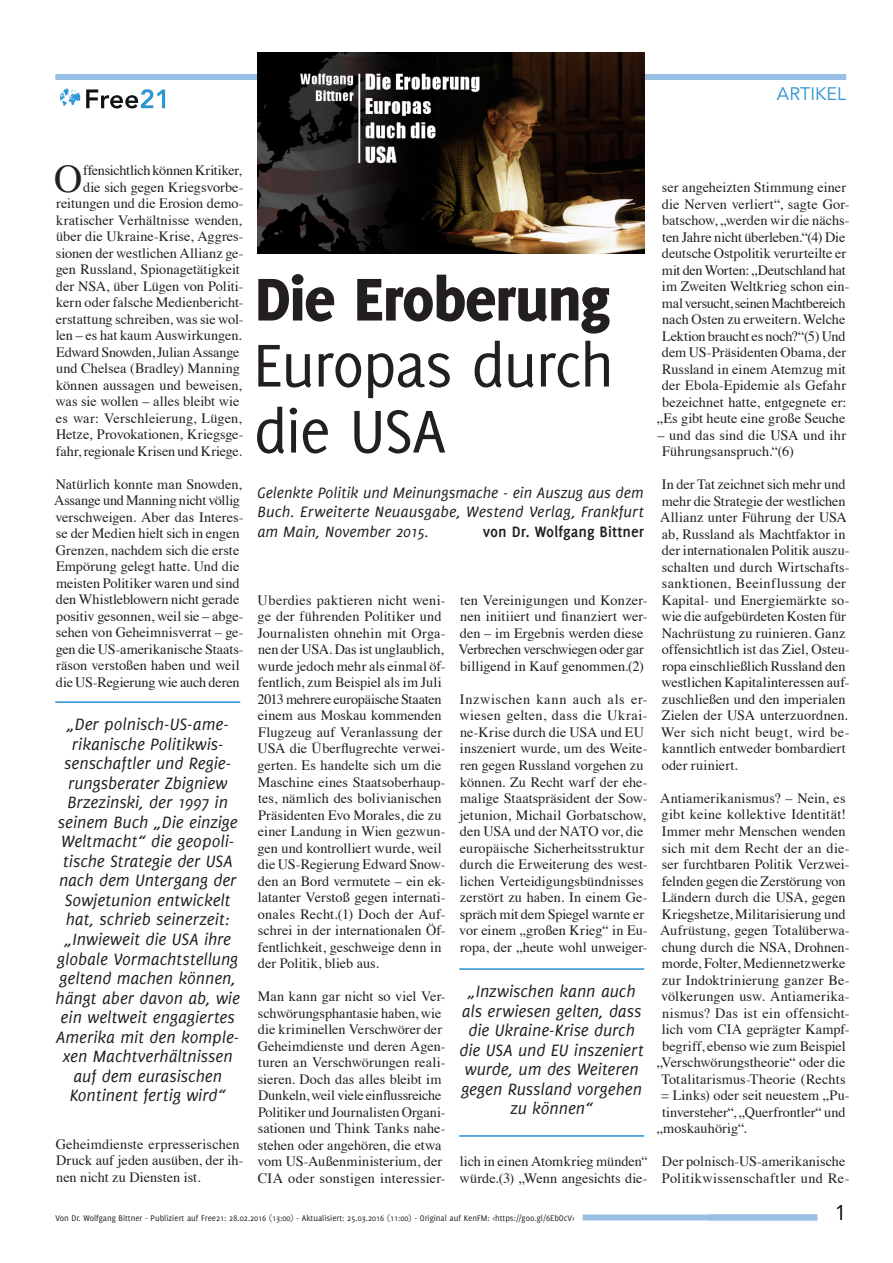
<style>
.page{position:relative;width:893px;height:1263px;background:#fff}
.page>*{position:absolute;margin:0;border:0;box-sizing:border-box;transform-origin:0 0}
.t1{font:66px/66px "Delicious";letter-spacing:-.03em;color:#231f20;text-align:justify}
.t2{font:39.15px "Times";color:#231f20}
.t3{font:300 21px "Avenir";color:#231f20}
.Zitat{font:italic 18px/19.5px "Delicious";letter-spacing:-.005em;color:#231f20;text-align:center}
.t4{font:18px "Avenir";color:#2a92d0}
.Subheadline{font:italic 16.5px/19.5px "Delicious";letter-spacing:.005em;color:#231f20;text-align:justify}
.Subheadline-2{font:700 16.5px "Delicious";letter-spacing:.005em;color:#231f20}
.t5{font:14.25px/16.5px "Times";color:#231f20}
.t6{font:14.25px "Times";letter-spacing:.025em;color:#231f20}
.t7{font:9px "Delicious";color:#231f20}
.s1{font-weight:800}
</style>
<div class="page">
<div style="left:55px;top:74px;width:791px;height:6px;background:#9abfe5"></div>
<div style="left:583px;top:1214px;width:234px;height:6px;background:#9abfe5"></div>
<hr style="left:459px;top:968px;width:185px;height:2px;background:#2a92d0">
<hr style="left:459px;top:1135px;width:185px;height:2px;background:#2a92d0">
<img style="left:257px;top:52px;width:387px;height:201px">
<svg style="left:86px;top:89px;width:79px;height:19px"></svg>
<svg style="left:60px;top:88px;width:20px;height:18px"></svg>
<hr style="left:55px;top:701px;width:185px;height:2px;background:#2a92d0">
<p class="t4" style="left:777px;top:83px;width:71px">ARTIKEL</p>
<p class="t2" style="left:54px;top:142px;width:30px">O</p>
<p class="t5" style="left:56px;top:161px;width:190px;text-align:right">ffensichtlich können Kritiker,<br>die sich gegen Kriegsvorbe&shy;reitungen und die Erosion demo&shy;kratischer Verhältnisse wenden, über die Ukraine-Krise, Aggres&shy;sionen der westlichen Allianz ge&shy;gen Russland, Spionagetätigkeit der NSA, über Lügen von Politi&shy;kern oder falsche Medienbericht&shy;erstattung schreiben, was sie wol&shy;len – es hat kaum Auswirkungen.<br>Edward Snowden, Julian Assange und Chelsea (Bradley) Manning können aussagen und beweisen, was sie wollen – alles bleibt wie es war: Verschleierung, Lügen,<br>Hetze, Provokationen, Kriegsge&shy;fahr, regionale Krisen und Kriege.</p>
<p class="t5" style="left:54px;top:474px;width:191px">Natürlich konnte man Snowden,<br>Assange und Manning nicht völlig verschweigen. Aber das Interes&shy;se der Medien hielt sich in engen<br>Grenzen, nachdem sich die erste<br>Empörung gelegt hatte. Und die meisten Politiker waren und sind den Whistleblowern nicht gerade positiv gesonnen, weil sie – abge&shy;sehen von Geheimnisverrat – ge&shy;gen die US-amerikanische Staats&shy;räson verstoßen haben und weil die US-Regierung wie auch deren</p>
<p class="Zitat" style="left:58px;top:715px;width:181px">„Der polnisch-US-ame&shy;rikanische Politikwis&shy;senschaftler und Regie&shy;rungsberater Zbigniew<br>Brzezinski, der 1997 in seinem Buch „Die einzige<br>Weltmacht“ die geopoli&shy;tische Strategie der USA nach dem Untergang der<br>Sowjetunion entwickelt hat, schrieb seinerzeit:</p>
<p class="Zitat" style="left:56px;top:929px;width:186px">„Inwieweit die USA ihre globale Vormachtstellung geltend machen können, hängt aber davon ab, wie ein weltweit engagiertes<br>Amerika mit den komple&shy;xen Machtverhältnissen auf dem eurasischen<br>Kontinent fertig wird“</p>
<p class="t5" style="left:56px;top:1134px;width:189px">Geheimdienste erpresserischen<br>Druck auf jeden ausüben, der ih&shy;nen nicht zu Diensten ist.</p>
<p class="t1" style="left:253px;top:265px;width:363px"><span class="s1">Die Eroberung </span>Europas durch die USA</p>
<p class="Subheadline" style="left:257px;top:483px;width:388px">Gelenkte Politik und Meinungsmache - ein Auszug aus dem Buch. Erweiterte Neuausgabe, Westend Verlag, Frankfurt am Main, November 2015.</p>
<p class="Subheadline-2" style="left:483px;top:522px;width:163px">von Dr. Wolfgang Bittner</p>
<p class="t5" style="left:257px;top:591px;width:190px">Überdies paktieren nicht weni&shy;ge der führenden Politiker und<br>Journalisten ohnehin mit Orga&shy;nen der USA. Das ist unglaublich, wurde jedoch mehr als einmal öf&shy;fentlich, zum Beispiel als im Juli<br>2013 mehrere europäische Staaten einem aus Moskau kommenden<br>Flugzeug auf Veranlassung der<br>USA die Überflugrechte verwei&shy;gerten. Es handelte sich um die<br>Maschine eines Staatsoberhaup&shy;tes, nämlich des bolivianischen<br>Präsidenten Evo Morales, die zu einer Landung in Wien gezwun&shy;gen und kontrolliert wurde, weil die US-Regierung Edward Snow&shy;den an Bord vermutete – ein ek&shy;latanter Verstoß gegen internati&shy;onales Recht.(1) Doch der Auf&shy;schrei in der internationalen Öf&shy;fentlichkeit, geschweige denn in der Politik, blieb aus.</p>
<p class="t5" style="left:257px;top:987px;width:190px">Man kann gar nicht so viel Ver&shy;schwörungsphantasie haben, wie die kriminellen Verschwörer der<br>Geheimdienste und deren Agen&shy;turen an Verschwörungen reali&shy;sieren. Doch das alles bleibt im<br>Dunkeln, weil viele einflussreiche<br>Politiker und Journalisten Organi&shy;sationen und Think Tanks nahe&shy;stehen oder angehören, die etwa vom US-Außenministerium, der<br>CIA oder sonstigen interessier-</p>
<p class="t5" style="left:458px;top:591px;width:191px">ten Vereinigungen und Konzer&shy;nen initiiert und finanziert wer&shy;den – im Ergebnis werden diese<br>Verbrechen verschwiegen oder gar billigend in Kauf genommen.(2)</p>
<p class="t5" style="left:459px;top:690px;width:190px">Inzwischen kann auch als er&shy;wiesen gelten, dass die Ukrai&shy;ne-Krise durch die USA und EU inszeniert wurde, um des Weite&shy;ren gegen Russland vorgehen zu können. Zu Recht warf der ehe&shy;malige Staatspräsident der Sow&shy;jetunion, Michail Gorbatschow, den USA und der NATO vor, die europäische Sicherheitsstruktur durch die Erweiterung des west&shy;lichen Verteidigungsbündnisses zerstört zu haben. In einem Ge&shy;spräch mit dem Spiegel warnte er vor einem „großen Krieg“ in Eu&shy;ropa, der „heute wohl unweiger-</p>
<p class="Zitat" style="left:460px;top:982px;width:186px">„Inzwischen kann auch als erwiesen gelten, dass die Ukraine-Krise durch die USA und EU inszeniert wurde, um des Weiteren gegen Russland vorgehen zu können“</p>
<p class="t5" style="left:459px;top:1152px;width:190px">lich in einen Atomkrieg münden“ würde.(3) „Wenn angesichts die-</p>
<p class="t7" style="left:55px;top:1212px;width:521px">Von Dr. Wolfgang Bittner - Publiziert auf Free21: 28.02.2016 (13:00) - Aktualisiert: 25.03.2016 (11:00) - Original auf KenFM: &lt;https://goo.gl/6EbOcV&gt;</p>
<p class="t5" style="left:657px;top:178px;width:194px;text-align:center">ser angeheizten Stimmung einer die Nerven verliert“, sagte Gor&shy;batschow, „werden wir die nächs&shy;ten Jahre nicht überleben.“(4) Die deutsche Ostpolitik verurteilte er mit den Worten: „Deutschland hat im Zweiten Weltkrieg schon ein&shy;mal versucht, seinen Machtbereich nach Osten zu erweitern. Welche<br>Lektion braucht es noch?“(5) Und dem US-Präsidenten Obama, der<br>Russland in einem Atemzug mit der Ebola-Epidemie als Gefahr bezeichnet hatte, entgegnete er: „Es gibt heute eine große Seuche</p>
<p class="t5" style="left:662px;top:426px;width:186px;text-indent:-5px">– und das sind die USA und ihr<br>Führungsanspruch.“(6)</p>
<p class="t5" style="left:660px;top:475px;width:191px">In der Tat zeichnet sich mehr und mehr die Strategie der westlichen<br>Allianz unter Führung der USA ab, Russland als Machtfaktor in der internationalen Politik auszu&shy;schalten und durch Wirtschafts&shy;sanktionen, Beeinflussung der<br>Kapital- und Energiemärkte so&shy;wie die aufgebürdeten Kosten für<br>Nachrüstung zu ruinieren. Ganz offensichtlich ist das Ziel, Osteu&shy;ropa einschließlich Russland den westlichen Kapitalinteressen auf&shy;zuschließen und den imperialen<br>Zielen der USA unterzuordnen.<br>Wer sich nicht beugt, wird be&shy;kanntlich entweder bombardiert oder ruiniert.</p>
<p class="t5" style="left:660px;top:789px;width:187px">Antiamerikanismus? – Nein, es</p>
<p class="t5" style="left:662px;top:805px;width:186px">gibt keine kollektive Identität!</p>
<p class="t5" style="left:662px;top:822px;width:185px">Immer mehr Menschen wenden</p>
<p class="t5" style="left:662px;top:838px;width:189px">sich mit dem Recht der an die-</p>
<p class="t5" style="left:662px;top:855px;width:189px">ser furchtbaren Politik Verzwei-</p>
<p class="t5" style="left:662px;top:871px;width:185px">felnden gegen die Zerstörung von</p>
<p class="t5" style="left:662px;top:888px;width:185px">Ländern durch die USA, gegen</p>
<p class="t5" style="left:662px;top:904px;width:185px">Kriegshetze, Militarisierung und</p>
<p class="t5" style="left:660px;top:921px;width:191px">Aufrüstung, gegen Totalüberwa-</p>
<p class="t5" style="left:662px;top:937px;width:189px">chung durch die NSA, Drohnen-</p>
<p class="t5" style="left:662px;top:954px;width:185px">morde, Folter, Mediennetzwerke</p>
<p class="t6" style="left:662px;top:966px;width:189px">zur Indoktrinierung ganzer Be-</p>
<p class="t5" style="left:661px;top:987px;width:190px">völkerungen usw. Antiamerika-</p>
<p class="t5" style="left:662px;top:1003px;width:189px">nismus? Das ist ein offensicht-</p>
<p class="t5" style="left:662px;top:1020px;width:189px">lich vom CIA geprägter Kampf-</p>
<p class="t5" style="left:662px;top:1036px;width:185px">begriff, ebenso wie zum Beispiel</p>
<p class="t5" style="left:657px;top:1053px;width:190px">„Verschwörungstheorie“ oder die</p>
<p class="t5" style="left:661px;top:1069px;width:186px">Totalitarismus-Theorie (Rechts</p>
<p class="t5" style="left:661px;top:1086px;width:190px">= Links) oder seit neuestem „Pu-</p>
<p class="t5" style="left:662px;top:1102px;width:185px">tinversteher“, „Querfrontler“ und</p>
<p class="t5" style="left:657px;top:1119px;width:91px">„moskauhörig“.</p>
<p class="t5" style="left:662px;top:1152px;width:189px">Der polnisch-US-amerikanische<br>Politikwissenschaftler und Re-</p>
<p class="t3" style="left:835px;top:1201px;width:12px">1</p>
</div>
